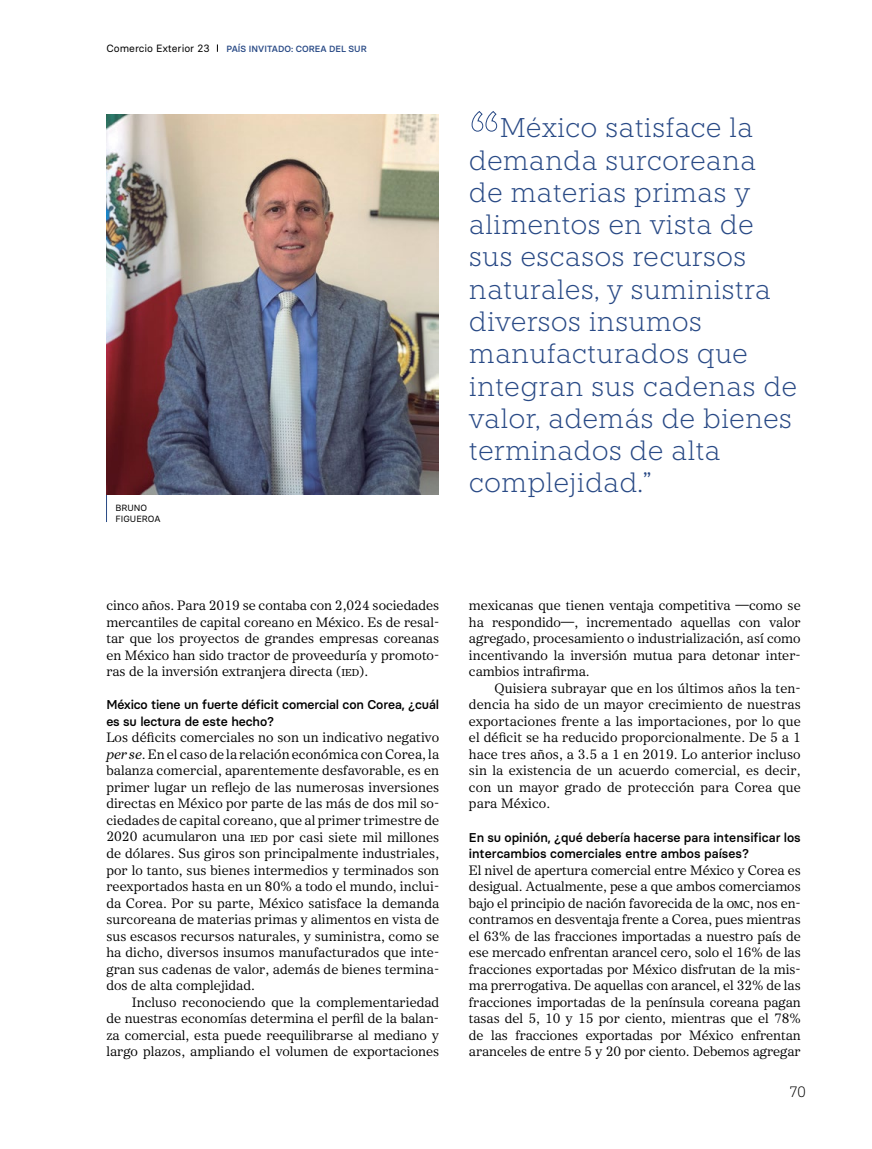
<style>
.page{position:relative;width:872px;height:1149px;background:#fff}
.page>*{position:absolute;margin:0;border:0;box-sizing:border-box;transform-origin:0 0}
.t1{font:300 27px/32.2px "Knile";color:#284985}
.t2{font:300 15px "Knile";color:#000}
.t3{font:13.5px/16.5px "Core Serif N 35";color:#000;text-align:justify}
.t4{font:500 12.75px/16.5px "Basier Circle";color:#000}
.t5{font:10.5px "Basier Circle";color:#000}
.t6{font:500 9px "Basier Circle";color:#284985}
.t7{font:9px/10.8px "Basier Circle";color:#000}
.s1{font-family:"Core Serif N 45";font-weight:500;font-size:10.05px}
.s2{font-family:"Core Serif N 35 Regular It"}
</style>
<div class="page">
<svg style="left:106px;top:494px;width:1px;height:28px"></svg>
<img style="left:106px;top:115px;width:333px;height:379px">
<svg style="left:472px;top:111px;width:25px;height:20px"></svg>
<p class="t5" style="left:106px;top:41px;width:105px">Comercio Exterior 23</p>
<p class="t6" style="left:227px;top:43px;width:142px">PAÍS INVITADO: COREA DEL SUR</p>
<p class="t7" style="left:115px;top:502px;width:47px">BRUNO<br>FIGUEROA</p>
<p class="t1" style="left:469px;top:112px;width:330px;text-indent:31px">México satisface la demanda surcoreana<br>de materias primas y alimentos en vista de sus escasos recursos naturales, y suministra diversos insumos manufacturados que integran sus cadenas de valor, además de bienes terminados de alta complejidad.”</p>
<p class="t3" style="left:106px;top:597px;width:334px">cinco años. Para 2019 se contaba con 2,024 sociedades mercantiles de capital coreano en México. Es de resal&shy;tar que los proyectos de grandes empresas coreanas en México han sido tractor de proveeduría y promoto&shy;ras de la inversión extranjera directa (<span class="s1">IED</span>).</p>
<p class="t4" style="left:106px;top:696px;width:334px">México tiene un fuerte déficit comercial con Corea, ¿cuál es su lectura de este hecho?</p>
<p class="t3" style="left:106px;top:729px;width:334px">Los déficits comerciales no son un indicativo negativo <span class="s2">per se</span>. En el caso de la relación económica con Corea, la balanza comercial, aparentemente desfavorable, es en primer lugar un reflejo de las numerosas inversiones directas en México por parte de las más de dos mil so&shy;ciedades de capital coreano, que al primer trimestre de 2020 acumularon una <span class="s1">IED</span> por casi siete mil millones de dólares. Sus giros son principalmente industriales, por lo tanto, sus bienes intermedios y terminados son reexportados hasta en un 80% a todo el mundo, inclui&shy;da Corea. Por su parte, México satisface la demanda surcoreana de materias primas y alimentos en vista de sus escasos recursos naturales, y suministra, como se ha dicho, diversos insumos manufacturados que inte&shy;gran sus cadenas de valor, además de bienes termina&shy;dos de alta complejidad.</p>
<p class="t3" style="left:106px;top:993px;width:334px;text-indent:26px">Incluso reconociendo que la complementariedad de nuestras economías determina el perfil de la balan&shy;za comercial, esta puede reequilibrarse al mediano y largo plazos, ampliando el volumen de exportaciones</p>
<p class="t3" style="left:469px;top:597px;width:333px">mexicanas que tienen ventaja competitiva —como se ha respondido—, incrementado aquellas con valor agregado, procesamiento o industrialización, así como incentivando la inversión mutua para detonar inter&shy;cambios intrafirma.</p>
<p class="t3" style="left:469px;top:679px;width:333px;text-indent:26px">Quisiera subrayar que en los últimos años la ten&shy;dencia ha sido de un mayor crecimiento de nuestras exportaciones frente a las importaciones, por lo que el déficit se ha reducido proporcionalmente. De 5 a 1 hace tres años, a 3.5 a 1 en 2019. Lo anterior incluso sin la existencia de un acuerdo comercial, es decir, con un mayor grado de protección para Corea que para México.</p>
<p class="t4" style="left:469px;top:828px;width:333px">En su opinión, ¿qué debería hacerse para intensificar los intercambios comerciales entre ambos países?</p>
<p class="t3" style="left:469px;top:861px;width:333px">El nivel de apertura comercial entre México y Corea es desigual. Actualmente, pese a que ambos comerciamos bajo el principio de nación favorecida de la <span class="s1">OMC</span>, nos en&shy;contramos en desventaja frente a Corea, pues mientras el 63% de las fracciones importadas a nuestro país de ese mercado enfrentan arancel cero, solo el 16% de las fracciones exportadas por México disfrutan de la mis&shy;ma prerrogativa. De aquellas con arancel, el 32% de las fracciones importadas de la península coreana pagan tasas del 5, 10 y 15 por ciento, mientras que el 78% de las fracciones exportadas por México enfrentan aranceles de entre 5 y 20 por ciento. Debemos agregar</p>
<p class="t2" style="left:789px;top:1082px;width:18px">70</p>
</div>
